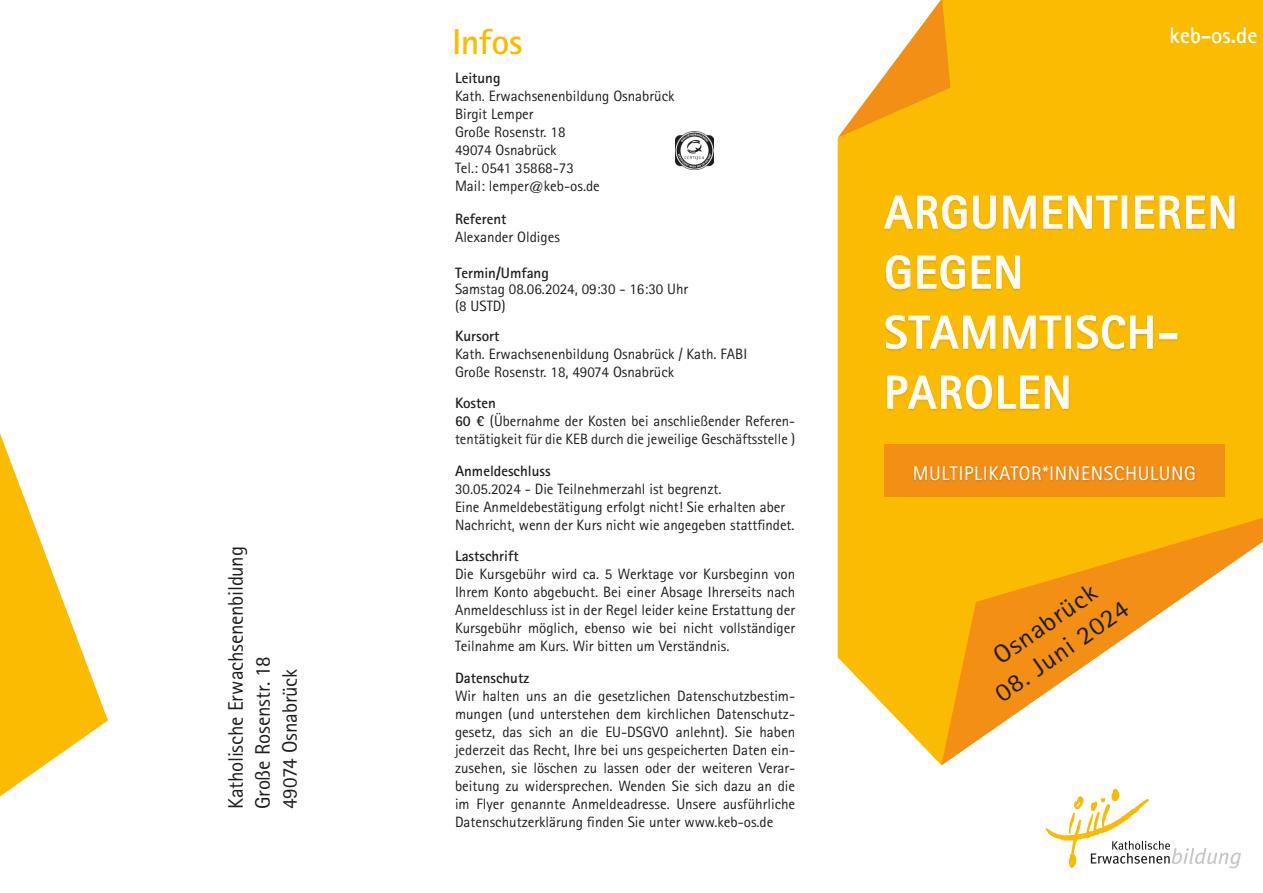
<style>
.page{position:relative;width:1263px;height:893px;background:#fff}
.page>*{position:absolute;margin:0;border:0;box-sizing:border-box;transform-origin:0 0}
.t1{font:700 46.5px/60px "Rotis Sans Serif Std";letter-spacing:.03em;color:#fff}
.t2{font:700 36px "Rotis Sans Serif Std";letter-spacing:-.01em;color:#fbbb00}
.t3{font:25.5px "Rotis Sans Serif Std";color:#1d1d1b;scale:1.1 1}
.t4{font:700 22.5px "Rotis Sans Serif Std";color:#fff}
.t5{font:21px "Rotis Sans Serif Std";letter-spacing:-.01em;color:#1d1d1b}
.t6{font:19.8px "Rotis Sans Serif Std";letter-spacing:.03em;color:#fff}
._00-Kurs_-_Daten{font:15px/18px "Rotis Sans Serif Std";color:#1d1d1b}
._00-Kurs_-_Daten-2{font:700 15px "Rotis Sans Serif Std";color:#1d1d1b}
.s1{font-weight:700}
</style>
<div class="page">
<svg style="left:1046px;top:789px;width:195px;height:79px"></svg>
<img style="left:676px;top:132px;width:37px;height:37px">
<div style="left:838px;top:0;width:425px;height:765px;background:#fbbb00"></div>
<svg style="left:0;top:433px;width:108px;height:364px"></svg>
<svg style="left:838px;top:0;width:112px;height:138px"></svg>
<svg style="left:941px;top:518px;width:322px;height:247px"></svg>
<div style="left:884px;top:445px;width:340px;height:52px;background:#f28f14"></div>
<div style="left:883px;top:195px;width:353px;height:288px;background:#1d1d1b;opacity:.15"></div>
<svg style="left:884px;top:195px;width:83px;height:34px;background:#f1bf2d"></svg>
<svg style="left:973px;top:196px;width:23px;height:33px"></svg>
<svg style="left:1003px;top:196px;width:33px;height:33px"></svg>
<svg style="left:1043px;top:196px;width:74px;height:33px;background:#f1bf2d"></svg>
<svg style="left:1135px;top:196px;width:19px;height:33px"></svg>
<svg style="left:1160px;top:196px;width:45px;height:33px"></svg>
<svg style="left:1211px;top:196px;width:23px;height:33px"></svg>
<svg style="left:886px;top:255px;width:24px;height:34px"></svg>
<svg style="left:917px;top:255px;width:48px;height:34px;background:#f0c034"></svg>
<svg style="left:972px;top:256px;width:48px;height:33px;background:#f0c034"></svg>
<svg style="left:886px;top:315px;width:109px;height:34px;background:#f2bf2c"></svg>
<svg style="left:1003px;top:316px;width:58px;height:33px;background:#f1c02f"></svg>
<div style="left:1066px;top:316px;width:5px;height:33px;border:1px solid #fff"></div>
<svg style="left:1077px;top:315px;width:76px;height:34px;background:#f2bf2b"></svg>
<svg style="left:887px;top:375px;width:105px;height:34px;background:#f1bf2c"></svg>
<svg style="left:998px;top:376px;width:41px;height:33px"></svg>
<svg style="left:1045px;top:376px;width:24px;height:33px"></svg>
<p class="t5" style="left:223px;top:809px;width:265px;rotate:-90deg">Katholische Erwachsenenbildung</p>
<p class="t5" style="left:250px;top:809px;width:154px;rotate:-90deg">Große Rosenstr. 18</p>
<p class="t5" style="left:277px;top:809px;width:142px;rotate:-90deg">49074 Osnabrück</p>
<p class="t2" style="left:452px;top:19px;width:72px">Infos</p>
<p class="_00-Kurs_-_Daten-2" style="left:455px;top:68px;width:47px">Leitung</p>
<p class="_00-Kurs_-_Daten" style="left:455px;top:86px;width:221px">Kath. Erwachsenenbildung Osnabrück</p>
<p class="_00-Kurs_-_Daten" style="left:455px;top:104px;width:80px">Birgit Lemper</p>
<p class="_00-Kurs_-_Daten" style="left:455px;top:122px;width:112px">Große Rosenstr. 18</p>
<p class="_00-Kurs_-_Daten" style="left:455px;top:140px;width:103px">49074 Osnabrück</p>
<p class="_00-Kurs_-_Daten" style="left:455px;top:158px;width:120px">Tel.: 0541 35868-73</p>
<p class="_00-Kurs_-_Daten" style="left:455px;top:176px;width:146px">Mail: lemper@keb-os.de</p>
<p class="_00-Kurs_-_Daten-2" style="left:455px;top:209px;width:53px">Referent</p>
<p class="_00-Kurs_-_Daten" style="left:455px;top:228px;width:106px">Alexander Oldiges</p>
<p class="_00-Kurs_-_Daten-2" style="left:455px;top:263px;width:95px">Termin/Umfang</p>
<p class="_00-Kurs_-_Daten" style="left:455px;top:280px;width:235px">Samstag 08.06.2024, 09:30 - 16:30 Uhr</p>
<p class="_00-Kurs_-_Daten" style="left:455px;top:297px;width:52px">(8 USTD)</p>
<p class="_00-Kurs_-_Daten-2" style="left:455px;top:326px;width:46px">Kursort</p>
<p class="_00-Kurs_-_Daten" style="left:455px;top:345px;width:294px">Kath. Erwachsenenbildung Osnabrück / Kath. FABI</p>
<p class="_00-Kurs_-_Daten" style="left:455px;top:363px;width:221px">Große Rosenstr. 18, 49074 Osnabrück</p>
<p class="_00-Kurs_-_Daten-2" style="left:455px;top:394px;width:42px">Kosten</p>
<p class="_00-Kurs_-_Daten" style="left:455px;top:412px;width:342px"><span class="s1">60 €</span> (Übernahme der Kosten bei anschließender Referen&shy;tentätigkeit für die KEB durch die jeweilige Geschäftsstelle )</p>
<p class="_00-Kurs_-_Daten-2" style="left:455px;top:461px;width:97px">Anmeldeschluss</p>
<p class="_00-Kurs_-_Daten" style="left:455px;top:480px;width:268px">30.05.2024 - Die Teilnehmerzahl ist begrenzt.</p>
<p class="_00-Kurs_-_Daten" style="left:455px;top:498px;width:341px">Eine Anmeldebestätigung erfolgt nicht! Sie erhalten aber<br>Nachricht, wenn der Kurs nicht wie angegeben stattfindet.</p>
<p class="_00-Kurs_-_Daten-2" style="left:455px;top:547px;width:65px">Lastschrift</p>
<p class="_00-Kurs_-_Daten" style="left:455px;top:565px;width:342px;text-align:justify">Die Kursgebühr wird ca. 5 Werktage vor Kursbeginn von Ihrem Konto abgebucht. Bei einer Absage Ihrerseits nach Anmeldeschluss ist in der Regel leider keine Erstattung der Kursgebühr möglich, ebenso wie bei nicht vollständiger Teilnahme am Kurs. Wir bitten um Verständnis.</p>
<p class="_00-Kurs_-_Daten-2" style="left:455px;top:668px;width:76px">Datenschutz</p>
<p class="_00-Kurs_-_Daten" style="left:455px;top:687px;width:342px;text-align:justify">Wir halten uns an die gesetzlichen Datenschutzbestim&shy;mungen (und unterstehen dem kirchlichen Datenschutz&shy;gesetz, das sich an die EU-DSGVO anlehnt). Sie haben jederzeit das Recht, Ihre bei uns gespeicherten Daten ein&shy;zusehen, sie löschen zu lassen oder der weiteren Verar&shy;beitung zu widersprechen. Wenden Sie sich dazu an die im Flyer genannte Anmeldeadresse. Unsere ausführliche Datenschutzerklärung finden Sie unter www.keb-os.de</p>
<p class="t4" style="left:1169px;top:21px;width:89px">keb-os.de</p>
<p class="t1" style="left:884px;top:182px;width:355px">ARGUMENTIEREN<br>GEGEN</p>
<p class="t1" style="left:884px;top:302px;width:296px">STAMMTISCH-</p>
<p class="t1" style="left:884px;top:362px;width:189px">PAROLEN</p>
<p class="t6" style="left:913px;top:461px;width:284px">MULTIPLIKATOR*INNENSCHULUNG</p>
<p class="t3" style="left:987px;top:646px;width:110px;rotate:-35deg">Osnabrück</p>
<p class="t3" style="left:989px;top:683px;width:144px;rotate:-35deg">08. Juni 2024</p>
</div>
